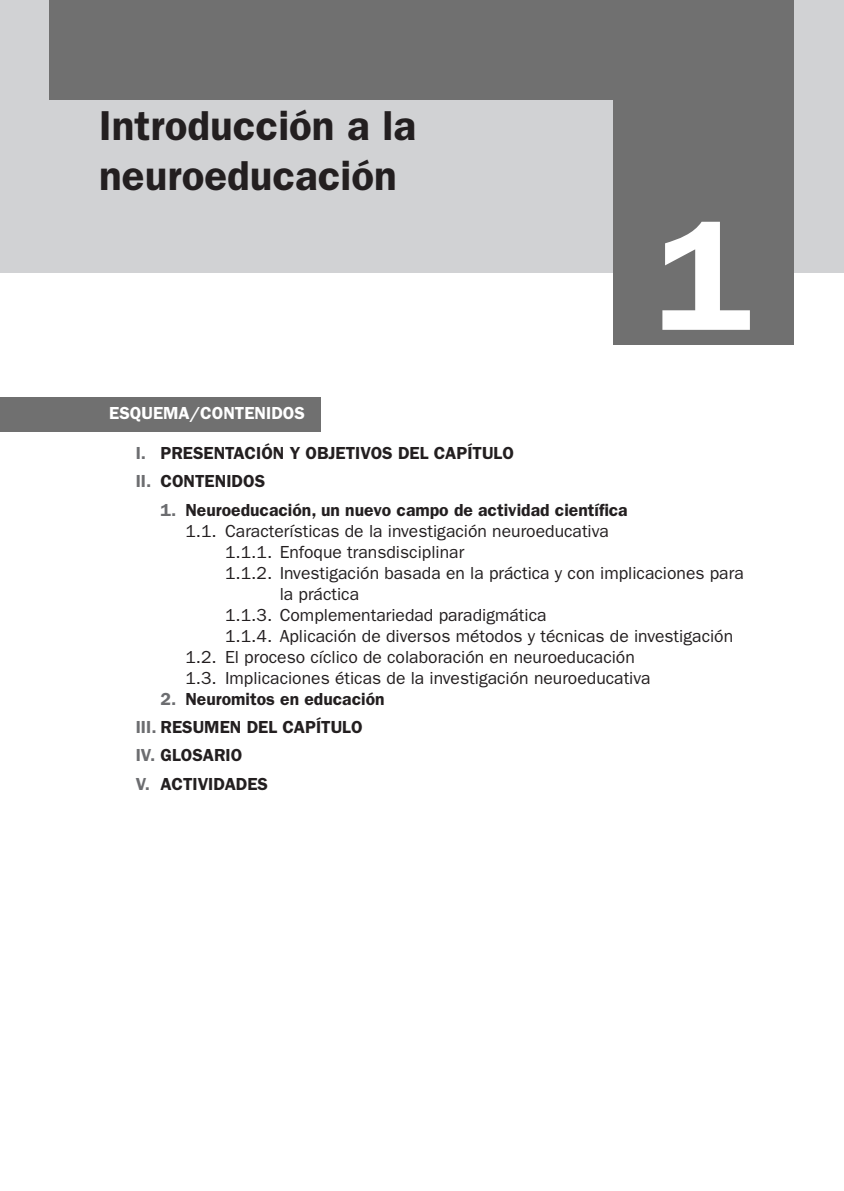
<style>
.page{position:relative;width:844px;height:1191px;background:#fff}
.page>*{position:absolute;margin:0;border:0;box-sizing:border-box;transform-origin:0 0}
.t1{font:600 157.5px "ITC Franklin Gothic Std";color:#fff}
.t2{font:600 42px/50.4px "ITC Franklin Gothic Std";color:#231f20}
.t3{font:17.5px "ITC Franklin Gothic Std";color:#231f20}
.t4{font:600 17.5px/28.3px "ITC Franklin Gothic Std";color:#231f20}
.t5{font:600 17.5px "ITC Franklin Gothic Std";color:#fff}
.s1{color:#6c6d70}
</style>
<div class="page">
<div style="left:0;top:0;width:843px;height:273px;background:#d1d2d4"></div>
<div style="left:50px;top:0;width:744px;height:99px;background:#707070"></div>
<div style="left:613px;top:0;width:181px;height:345px;background:#707070"></div>
<div style="left:0;top:397px;width:320px;height:35px;background:#707070"></div>
<h2 class="t2" style="left:99px;top:100px;width:318px">Introducción a la neuroeducación</h2>
<p class="t5" style="left:109px;top:402px;width:197px">ESQUEMA/CONTENIDOS</p>
<h1 class="t1" style="left:656px;top:183px;width:96px">1</h1>
<p class="t4" style="left:136px;top:438px;width:379px"><span class="s1">I.</span> PRESENTACIÓN Y OBJETIVOS DEL CAPÍTULO<br><span class="s1">Ii.</span> CONTENIDOS</p>
<p class="t4" style="left:160px;top:495px;width:468px"><span class="s1">1.</span> Neuroeducación, un nuevo campo de actividad científica</p>
<p class="t3" style="left:185px;top:520px;width:425px">1.1. Características de la investigación neuroeducativa</p>
<p class="t3" style="left:225px;top:541px;width:241px">1.1.1. Enfoque transdisciplinar</p>
<p class="t3" style="left:225px;top:562px;width:520px">1.1.2. Investigación basada en la práctica y con implicaciones para</p>
<p class="t3" style="left:279px;top:583px;width:81px">la práctica</p>
<p class="t3" style="left:225px;top:604px;width:323px">1.1.3. Complementariedad paradigmática</p>
<p class="t3" style="left:225px;top:625px;width:509px">1.1.4. Aplicación de diversos métodos y técnicas de investigación</p>
<p class="t3" style="left:185px;top:646px;width:451px">1.2. El proceso cíclico de colaboración en neuroeducación</p>
<p class="t3" style="left:185px;top:667px;width:466px">1.3. Implicaciones éticas de la investigación neuroeducativa</p>
<p class="t4" style="left:136px;top:684px;width:250px;text-indent:25px"><span class="s1">2.</span> Neuromitos en educación<br><span class="s1">IIi.</span> RESUMEN DEL CAPÍTULO<br><span class="s1">IV.</span> GLOSARIO<br><span class="s1">V.</span> ACTIVIDADES</p>
</div>
